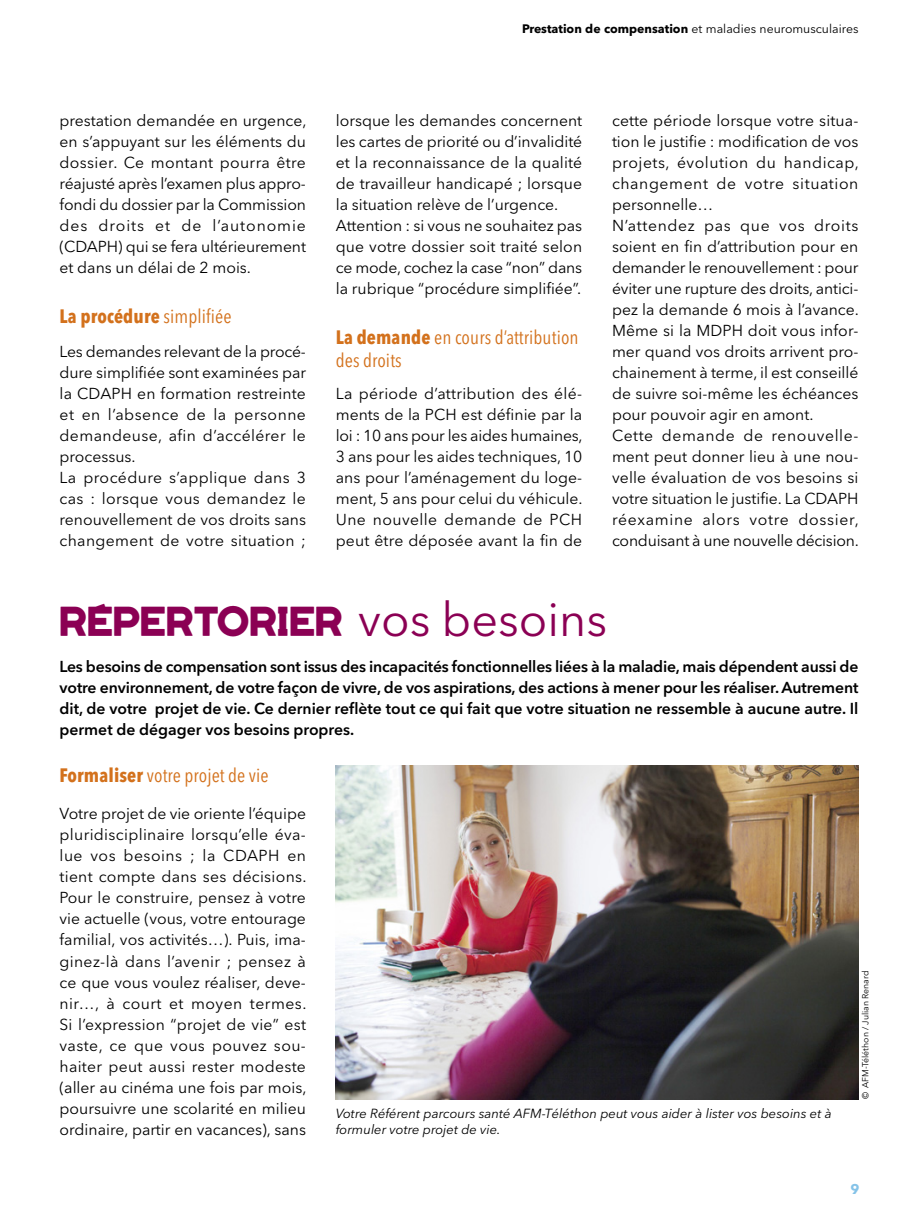
<style>
.page{position:relative;width:918px;height:1216px;background:#fff}
.page>*{position:absolute;margin:0;border:0;box-sizing:border-box;transform-origin:0 0}
.t1{font:700 32.38px "AFM Telethon";color:#8b0054}
.t2{font:condensed 19.25px/23.3px "Avenir Next LT Pro";letter-spacing:.005em;color:#d3711c}
.t3{font:700 condensed 19.25px "Avenir Next LT Pro";letter-spacing:.005em;color:#d3711c}
.t4{font:15.75px/21px "Avenir Next LT Pro";color:#000;text-align:justify}
.t5{font:600 15.75px/21px "Avenir Next LT Pro";color:#000;text-align:justify}
.t6{font:700 14px "Avenir Next LT Pro";color:#85c3e8}
.t7{font:italic 13.12px/15.8px "Avenir Next LT Pro";color:#000}
.t8{font:12.25px "Avenir Next LT Pro";color:#000}
.t9{font:8.75px "Avenir Next LT Pro";color:#000}
.s1{font-weight:700}
.s2{font-weight:400}
.s3{font-family:"Avenir Next LT Pro";font-weight:400;font-size:47.25px}
</style>
<div class="page">
<img style="left:336px;top:765px;width:522px;height:334px">
<p class="t8" style="left:522px;top:23px;width:338px"><span class="s1">Prestation de compensation</span> et maladies neuromusculaires</p>
<p class="t4" style="left:60px;top:111px;width:248px">prestation demandée en urgence, en s’appuyant sur les éléments du dossier. Ce montant pourra être réajusté après l’examen plus appro&shy;fondi du dossier par la Commission des droits et de l’autonomie (CDAPH) qui se fera ultérieurement et dans un délai de 2 mois.</p>
<p class="t3" style="left:60px;top:308px;width:173px">La procédure <span class="s2">simplifiée</span></p>
<p class="t4" style="left:60px;top:342px;width:248px;text-align:left">Les demandes relevant de la procé&shy;dure simplifiée sont examinées par la CDAPH en formation restreinte et en l’absence de la personne demandeuse, afin d’accélérer le processus.<br>La procédure s’applique dans 3 cas : lorsque vous demandez le renouvellement de vos droits sans changement de votre situation ;</p>
<p class="t4" style="left:336px;top:111px;width:248px;text-align:left">lorsque les demandes concernent les cartes de priorité ou d’invalidité et la reconnaissance de la qualité de travailleur handicapé ; lorsque la situation relève de l’urgence.<br>Attention : si vous ne souhaitez pas que votre dossier soit traité selon ce mode, cochez la case “non” dans la rubrique “procédure simplifiée”.</p>
<p class="t2" style="left:336px;top:327px;width:244px"><span class="s1">La demande</span> en cours d’attribution des droits</p>
<p class="t4" style="left:336px;top:384px;width:248px">La période d’attribution des élé&shy;ments de la PCH est définie par la loi : 10 ans pour les aides humaines, 3 ans pour les aides techniques, 10 ans pour l’aménagement du loge&shy;ment, 5 ans pour celui du véhicule.<br>Une nouvelle demande de PCH peut être déposée avant la fin de</p>
<p class="t4" style="left:612px;top:111px;width:248px;text-align:left">cette période lorsque votre situa&shy;tion le justifie : modification de vos projets, évolution du handicap, changement de votre situation personnelle…<br>N’attendez pas que vos droits soient en fin d’attribution pour en demander le renouvellement : pour éviter une rupture des droits, antici&shy;pez la demande 6 mois à l’avance.<br>Même si la MDPH doit vous infor&shy;mer quand vos droits arrivent pro&shy;chainement à terme, il est conseillé de suivre soi-même les échéances pour pouvoir agir en amont.<br>Cette demande de renouvelle&shy;ment peut donner lieu à une nou&shy;velle évaluation de vos besoins si votre situation le justifie. La CDAPH réexamine alors votre dossier, conduisant à une nouvelle décision.</p>
<h1 class="t1" style="left:60px;top:609px;width:549px">RÉPERTORIER <span class="s3">vos besoins</span></h1>
<p class="t5" style="left:60px;top:658px;width:800px">Les besoins de compensation sont issus des incapacités fonctionnelles liées à la maladie, mais dépendent aussi de votre environnement, de votre façon de vivre, de vos aspirations, des actions à mener pour les réaliser. Autrement dit, de votre projet de vie. Ce dernier reflète tout ce qui fait que votre situation ne ressemble à aucune autre. Il permet de dégager vos besoins propres.</p>
<p class="t2" style="left:60px;top:765px;width:211px"><span class="s1">Formaliser</span> votre projet de vie</p>
<p class="t4" style="left:60px;top:804px;width:248px">Votre projet de vie oriente l’équipe pluridisciplinaire lorsqu’elle éva&shy;lue vos besoins ; la CDAPH en tient compte dans ses décisions.<br>Pour le construire, pensez à votre vie actuelle (vous, votre entourage familial, vos activités…). Puis, ima&shy;ginez-là dans l’avenir ; pensez à ce que vous voulez réaliser, deve&shy;nir…, à court et moyen termes.<br>Si l’expression “projet de vie” est vaste, ce que vous pouvez sou&shy;haiter peut aussi rester modeste (aller au cinéma une fois par mois, poursuivre une scolarité en milieu ordinaire, partir en vacances), sans</p>
<p class="t7" style="left:336px;top:1106px;width:497px">Votre Référent parcours santé AFM-Téléthon peut vous aider à lister vos besoins et à formuler votre projet de vie.</p>
<p class="t9" style="left:861px;top:1099px;width:130px;rotate:-90deg">© AFM-Téléthon / Julian Renard</p>
<p class="t6" style="left:850px;top:1183px;width:11px">9</p>
</div>
